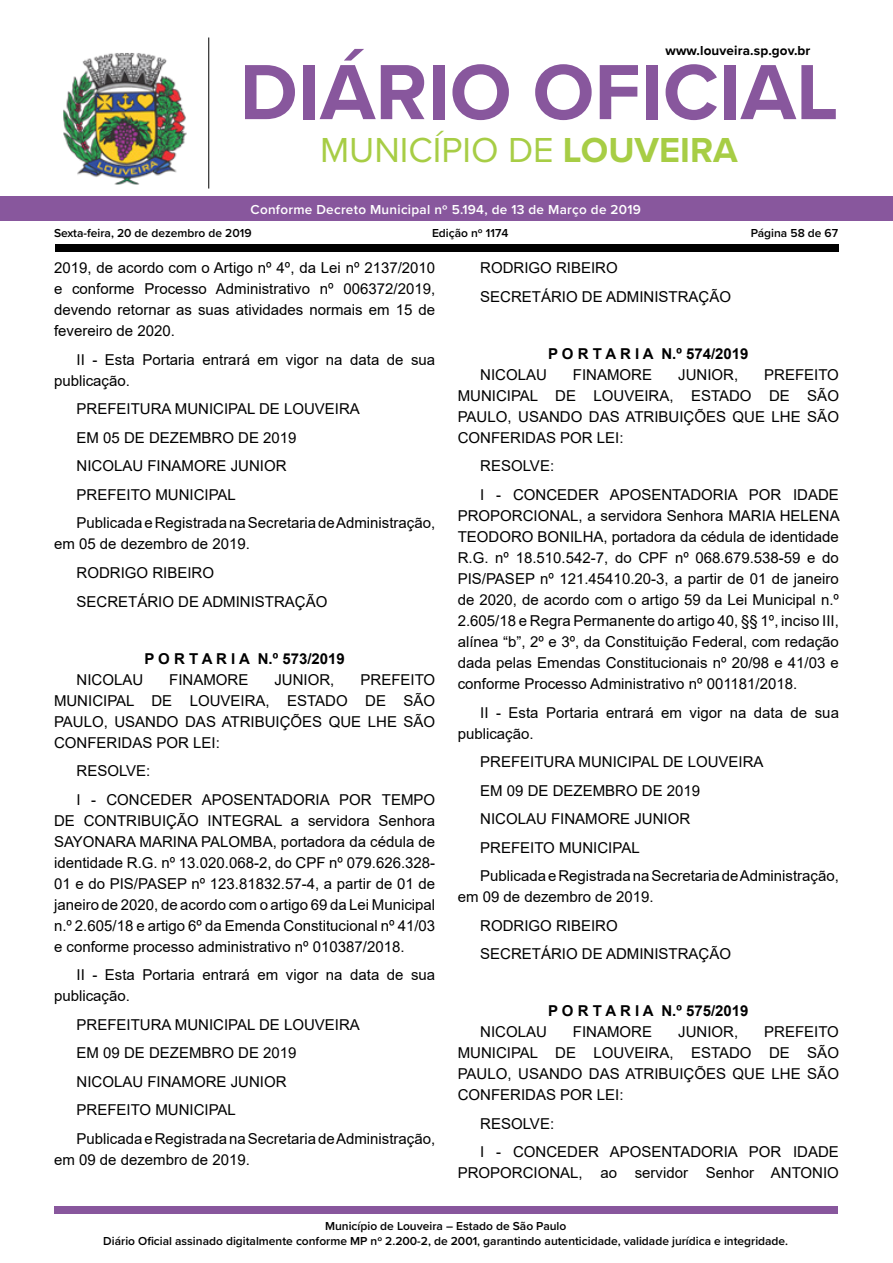
<style>
.page{position:relative;width:893px;height:1263px;background:#fff}
.page>*{position:absolute;margin:0;border:0;box-sizing:border-box;transform-origin:0 0}
.t1{font:700 81px "Proxima Nova";color:#88579d}
.t2{font:36px "Proxima Nova";color:#a7cd45}
._2_-_Corpo{font:15px/21px "Arial";color:#000;text-align:justify}
._1_-_Cabeçalho{font:700 15px "Arial";color:#000}
.t3{font:600 13.5px "Proxima Nova";letter-spacing:.02em;color:#fff}
.t4{font:700 13.5px "Proxima Nova";letter-spacing:.01em;color:#000}
.t5{font:600 12px/14.4px "Proxima Nova";color:#000;text-align:center}
.s1{font-weight:700}
</style>
<div class="page">
<div style="left:54px;top:1206px;width:783px;height:7px;background:#88579d"></div>
<img style="left:63px;top:53px;width:124px;height:132px">
<div style="left:0;top:196px;width:893px;height:24px;background:#88579d"></div>
<div style="left:56px;top:245px;width:783px;height:7px;background:#000"></div>
<hr style="left:208px;top:38px;width:1px;height:151px;background:#000">
<p class="t4" style="left:665px;top:41px;width:146px">www.louveira.sp.gov.br</p>
<h1 class="t1" style="left:240px;top:32px;width:600px">DIÁRIO OFICIAL</h1>
<h2 class="t2" style="left:320px;top:123px;width:419px">MUNICÍPIO DE <span class="s1">LOUVEIRA</span></h2>
<p class="t3" style="left:251px;top:199px;width:392px">Conforme Decreto Municipal nº 5.194, de 13 de Março de 2019</p>
<p class="t5" style="left:54px;top:226px;width:199px">Sexta-feira, 20 de dezembro de 2019</p>
<p class="t5" style="left:432px;top:226px;width:78px">Edição nº 1174</p>
<p class="t5" style="left:751px;top:226px;width:89px">Página 58 de 67</p>
<p class="_2_-_Corpo" style="left:54px;top:258px;width:383px">2019, de acordo com o Artigo nº 4º, da Lei nº 2137/2010 e conforme Processo Administrativo nº 006372/2019, devendo retornar as suas atividades normais em 15 de fevereiro de 2020.</p>
<p class="_2_-_Corpo" style="left:54px;top:349px;width:383px;text-indent:22px">II - Esta Portaria entrará em vigor na data de sua publicação.</p>
<p class="_2_-_Corpo" style="left:76px;top:399px;width:285px">PREFEITURA MUNICIPAL DE LOUVEIRA</p>
<p class="_2_-_Corpo" style="left:76px;top:427px;width:222px">EM 05 DE DEZEMBRO DE 2019</p>
<p class="_2_-_Corpo" style="left:76px;top:456px;width:212px">NICOLAU FINAMORE JUNIOR</p>
<p class="_2_-_Corpo" style="left:76px;top:484px;width:161px">PREFEITO MUNICIPAL</p>
<p class="_2_-_Corpo" style="left:54px;top:513px;width:383px;text-indent:22px">Publicada e Registrada na Secretaria de Administração, em 05 de dezembro de 2019.</p>
<p class="_2_-_Corpo" style="left:76px;top:562px;width:139px">RODRIGO RIBEIRO</p>
<p class="_2_-_Corpo" style="left:76px;top:591px;width:252px">SECRETÁRIO DE ADMINISTRAÇÃO</p>
<p class="_1_-_Cabeçalho" style="left:144px;top:648px;width:202px">P O R T A R I A N.º 573/2019</p>
<p class="_2_-_Corpo" style="left:54px;top:669px;width:383px;text-indent:306px">PREFEITO MUNICIPAL DE LOUVEIRA, ESTADO DE SÃO PAULO, USANDO DAS ATRIBUIÇÕES QUE LHE SÃO CONFERIDAS POR LEI:</p>
<p class="_2_-_Corpo" style="left:76px;top:760px;width:75px">RESOLVE:</p>
<p class="_2_-_Corpo" style="left:54px;top:789px;width:383px;text-indent:22px">I - CONCEDER APOSENTADORIA POR TEMPO DE CONTRIBUIÇÃO INTEGRAL a servidora Senhora SAYONARA MARINA PALOMBA, portadora da cédula de identidade R.G. nº 13.020.068-2, do CPF nº 079.626.328- 01 e do PIS/PASEP nº 123.81832.57-4, a partir de 01 de janeiro de 2020, de acordo com o artigo 69 da Lei Municipal n.º 2.605/18 e artigo 6º da Emenda Constitucional nº 41/03 e conforme processo administrativo nº 010387/2018.</p>
<p class="_2_-_Corpo" style="left:54px;top:964px;width:383px;text-indent:22px">II - Esta Portaria entrará em vigor na data de sua publicação.</p>
<p class="_2_-_Corpo" style="left:76px;top:1014px;width:285px">PREFEITURA MUNICIPAL DE LOUVEIRA</p>
<p class="_2_-_Corpo" style="left:76px;top:1042px;width:222px">EM 09 DE DEZEMBRO DE 2019</p>
<p class="_2_-_Corpo" style="left:76px;top:1071px;width:212px">NICOLAU FINAMORE JUNIOR</p>
<p class="_2_-_Corpo" style="left:76px;top:1099px;width:161px">PREFEITO MUNICIPAL</p>
<p class="_2_-_Corpo" style="left:54px;top:1128px;width:383px;text-indent:22px">Publicada e Registrada na Secretaria de Administração, em 09 de dezembro de 2019.</p>
<p class="_2_-_Corpo" style="left:76px;top:669px;width:68px">NICOLAU</p>
<p class="_2_-_Corpo" style="left:169px;top:669px;width:81px">FINAMORE</p>
<p class="_2_-_Corpo" style="left:274px;top:669px;width:61px">JUNIOR,</p>
<p class="_2_-_Corpo" style="left:480px;top:258px;width:139px">RODRIGO RIBEIRO</p>
<p class="_2_-_Corpo" style="left:480px;top:286px;width:252px">SECRETÁRIO DE ADMINISTRAÇÃO</p>
<p class="_1_-_Cabeçalho" style="left:548px;top:343px;width:202px">P O R T A R I A N.º 574/2019</p>
<p class="_2_-_Corpo" style="left:458px;top:364px;width:383px;text-indent:306px">PREFEITO MUNICIPAL DE LOUVEIRA, ESTADO DE SÃO PAULO, USANDO DAS ATRIBUIÇÕES QUE LHE SÃO CONFERIDAS POR LEI:</p>
<p class="_2_-_Corpo" style="left:480px;top:456px;width:75px">RESOLVE:</p>
<p class="_2_-_Corpo" style="left:458px;top:484px;width:384px;text-indent:22px">I - CONCEDER APOSENTADORIA POR IDADE PROPORCIONAL, a servidora Senhora MARIA HELENA TEODORO BONILHA, portadora da cédula de identidade R.G. nº 18.510.542-7, do CPF nº 068.679.538-59 e do PIS/PASEP nº 121.45410.20-3, a partir de 01 de janeiro de 2020, de acordo com o artigo 59 da Lei Municipal n.º 2.605/18 e Regra Permanente do artigo 40, §§ 1º, inciso III, alínea “b”, 2º e 3º, da Constituição Federal, com redação dada pelas Emendas Constitucionais nº 20/98 e 41/03 e conforme Processo Administrativo nº 001181/2018.</p>
<p class="_2_-_Corpo" style="left:458px;top:702px;width:383px;text-indent:22px">II - Esta Portaria entrará em vigor na data de sua publicação.</p>
<p class="_2_-_Corpo" style="left:480px;top:751px;width:285px">PREFEITURA MUNICIPAL DE LOUVEIRA</p>
<p class="_2_-_Corpo" style="left:480px;top:780px;width:222px">EM 09 DE DEZEMBRO DE 2019</p>
<p class="_2_-_Corpo" style="left:480px;top:808px;width:212px">NICOLAU FINAMORE JUNIOR</p>
<p class="_2_-_Corpo" style="left:480px;top:837px;width:161px">PREFEITO MUNICIPAL</p>
<p class="_2_-_Corpo" style="left:458px;top:865px;width:383px;text-indent:22px">Publicada e Registrada na Secretaria de Administração, em 09 de dezembro de 2019.</p>
<p class="_2_-_Corpo" style="left:480px;top:915px;width:139px">RODRIGO RIBEIRO</p>
<p class="_2_-_Corpo" style="left:480px;top:943px;width:252px">SECRETÁRIO DE ADMINISTRAÇÃO</p>
<p class="_2_-_Corpo" style="left:480px;top:364px;width:68px">NICOLAU</p>
<p class="_2_-_Corpo" style="left:573px;top:364px;width:81px">FINAMORE</p>
<p class="_2_-_Corpo" style="left:678px;top:364px;width:62px">JUNIOR,</p>
<p class="_1_-_Cabeçalho" style="left:548px;top:1000px;width:202px">P O R T A R I A N.º 575/2019</p>
<p class="_2_-_Corpo" style="left:458px;top:1021px;width:383px;text-indent:306px">PREFEITO MUNICIPAL DE LOUVEIRA, ESTADO DE SÃO PAULO, USANDO DAS ATRIBUIÇÕES QUE LHE SÃO CONFERIDAS POR LEI:</p>
<p class="_2_-_Corpo" style="left:480px;top:1113px;width:75px">RESOLVE:</p>
<p class="_2_-_Corpo" style="left:458px;top:1141px;width:383px;text-align:right">I - CONCEDER APOSENTADORIA POR IDADE<br>PROPORCIONAL, ao servidor Senhor ANTONIO</p>
<p class="_2_-_Corpo" style="left:480px;top:1021px;width:68px">NICOLAU</p>
<p class="_2_-_Corpo" style="left:573px;top:1021px;width:81px">FINAMORE</p>
<p class="_2_-_Corpo" style="left:678px;top:1021px;width:62px">JUNIOR,</p>
<p class="t5" style="left:103px;top:1218px;width:686px">Município de Louveira – Estado de São Paulo<br>Diário Oficial assinado digitalmente conforme MP nº 2.200-2, de 2001, garantindo autenticidade, validade jurídica e integridade.</p>
</div>
